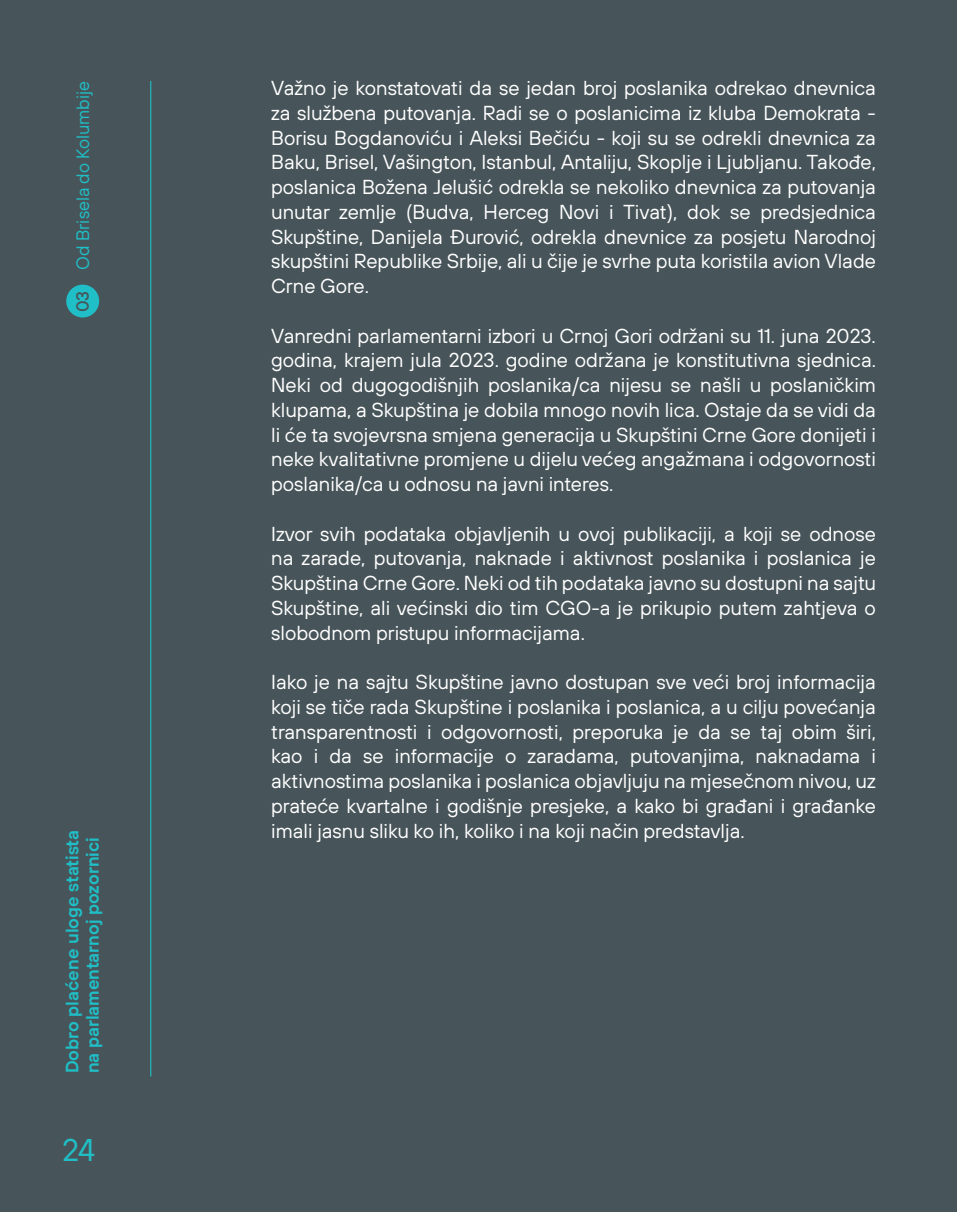
<style>
.page{position:relative;width:957px;height:1212px;background:#475459}
.page>*{position:absolute;margin:0;border:0;box-sizing:border-box;transform-origin:0 0}
.t1{font:31.5px "TT Hoves";color:#20bec6}
.t2{font:20.25px/24.8px "TT Hoves";color:#fff;text-align:justify}
.t3{font:600 18px/20.2px "TT Hoves";color:#20bec6}
.t4{font:18px "TT Hoves";color:#20bec6}
.t5{font:500 17.78px "TT Hoves";color:#475459}
</style>
<div class="page">
<hr style="left:150px;top:81px;width:1px;height:995px;background:#20bec6">
<div style="left:66px;top:285px;width:33px;height:32px;background:#20bec6;border-radius:50%"></div>
<p class="t4" style="left:72px;top:270px;width:190px;rotate:-90deg">Od Brisela do Kolumbije</p>
<p class="t5" style="left:71px;top:312px;width:23px;rotate:-90deg">03</p>
<p class="t3" style="left:62px;top:1073px;width:245px;rotate:-90deg">Dobro plaćene uloge statista na parlamentarnoj pozornici</p>
<h1 class="t1" style="left:62px;top:1130px;width:34px">24</h1>
<p class="t2" style="left:271px;top:75px;width:606px">Važno je konstatovati da se jedan broj poslanika odrekao dnevnica za službena putovanja. Radi se o poslanicima iz kluba Demokrata - Borisu Bogdanoviću i Aleksi Bečiću - koji su se odrekli dnevnica za Baku, Brisel, Vašington, Istanbul, Antaliju, Skoplje i Ljubljanu. Takođe, poslanica Božena Jelušić odrekla se nekoliko dnevnica za putovanja unutar zemlje (Budva, Herceg Novi i Tivat), dok se predsjednica Skupštine, Danijela Đurović, odrekla dnevnice za posjetu Narodnoj skupštini Republike Srbije, ali u čije je svrhe puta koristila avion Vlade Crne Gore.</p>
<p class="t2" style="left:271px;top:323px;width:606px">Vanredni parlamentarni izbori u Crnoj Gori održani su 11. juna 2023. godina, krajem jula 2023. godine održana je konstitutivna sjednica.<br>Neki od dugogodišnjih poslanika/ca nijesu se našli u poslaničkim klupama, a Skupština je dobila mnogo novih lica. Ostaje da se vidi da li će ta svojevrsna smjena generacija u Skupštini Crne Gore donijeti i neke kvalitativne promjene u dijelu većeg angažmana i odgovornosti poslanika/ca u odnosu na javni interes.</p>
<p class="t2" style="left:271px;top:521px;width:606px">Izvor svih podataka objavljenih u ovoj publikaciji, a koji se odnose na zarade, putovanja, naknade i aktivnost poslanika i poslanica je Skupština Crne Gore. Neki od tih podataka javno su dostupni na sajtu Skupštine, ali većinski dio tim CGO-a je prikupio putem zahtjeva o slobodnom pristupu informacijama.</p>
<p class="t2" style="left:271px;top:669px;width:606px">Iako je na sajtu Skupštine javno dostupan sve veći broj informacija koji se tiče rada Skupštine i poslanika i poslanica, a u cilju povećanja transparentnosti i odgovornosti, preporuka je da se taj obim širi, kao i da se informacije o zaradama, putovanjima, naknadama i aktivnostima poslanika i poslanica objavljuju na mjesečnom nivou, uz prateće kvartalne i godišnje presjeke, a kako bi građani i građanke imali jasnu sliku ko ih, koliko i na koji način predstavlja.</p>
</div>
